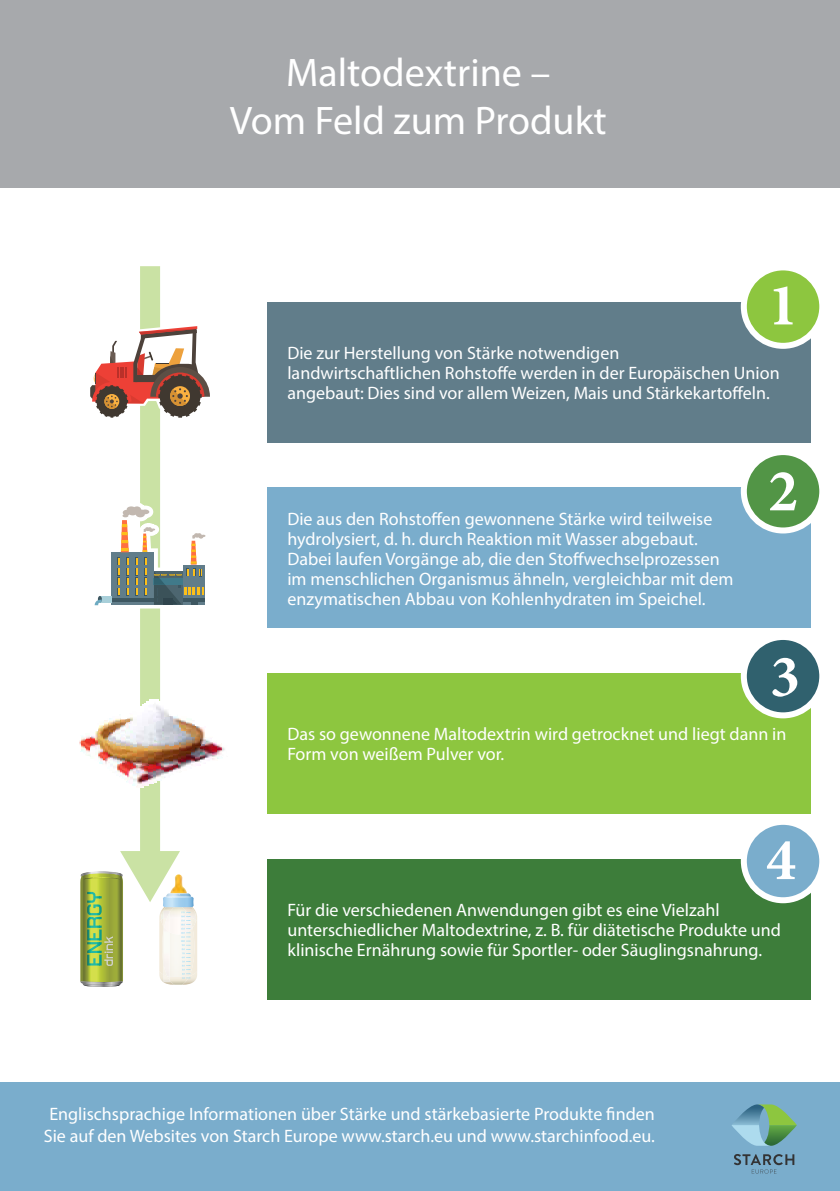
<style>
.page{position:relative;width:840px;height:1191px;background:#fff}
.page>*{position:absolute;margin:0;border:0;box-sizing:border-box;transform-origin:0 0}
.t1{font:700 60px "Minion Pro";color:#fff}
.t2{font:40px/48px "Myriad Pro";color:#fff;text-align:center}
.t3{font:18px/20px "Myriad Pro";color:#fff}
</style>
<div class="page">
<div style="left:0;top:1082px;width:839px;height:109px;background:#7aadcc"></div>
<div style="left:267px;top:302px;width:543px;height:140px;background:#617d8a"></div>
<div style="left:267px;top:488px;width:543px;height:140px;background:#7aadcc"></div>
<div style="left:267px;top:673px;width:543px;height:140px;background:#8dc63f"></div>
<div style="left:267px;top:859px;width:543px;height:140px;background:#3d7d3a"></div>
<svg style="left:79px;top:266px;width:146px;height:721px"></svg>
<div style="left:743px;top:267px;width:78px;height:79px;background:#8dc63f;border-radius:50%"></div>
<div style="left:740px;top:264px;width:84px;height:85px;border:6px solid #fff;border-radius:50%"></div>
<div style="left:743px;top:452px;width:78px;height:78px;background:#529546;border-radius:50%"></div>
<div style="left:740px;top:449px;width:84px;height:84px;border:6px solid #fff;border-radius:50%"></div>
<div style="left:743px;top:637px;width:78px;height:78px;background:#30616e;border-radius:50%"></div>
<div style="left:740px;top:634px;width:84px;height:84px;border:6px solid #fff;border-radius:50%"></div>
<div style="left:743px;top:822px;width:78px;height:78px;background:#7aadcc;border-radius:50%"></div>
<div style="left:740px;top:819px;width:84px;height:84px;border:6px solid #fff;border-radius:50%"></div>
<div style="left:0;top:0;width:839px;height:188px;background:#a7a9ac"></div>
<svg style="left:734px;top:1154px;width:59px;height:19px"></svg>
<svg style="left:732px;top:1104px;width:64px;height:41px"></svg>
<h2 class="t2" style="left:230px;top:48px;width:378px">Maltodextrine –<br>Vom Feld zum Produkt</h2>
<h1 class="t1" style="left:767px;top:263px;width:31px">1</h1>
<p class="t3" style="left:287px;top:342px;width:493px">Die zur Herstellung von Stärke notwendigen<br>landwirtschaftlichen Rohstoffe werden in der Europäischen Union angebaut: Dies sind vor allem Weizen, Mais und Stärkekartoffeln.</p>
<p class="t3" style="left:287px;top:508px;width:447px">Die aus den Rohstoffen gewonnene Stärke wird teilweise hydrolysiert, d. h. durch Reaktion mit Wasser abgebaut.<br>Dabei laufen Vorgänge ab, die den Stoffwechselprozessen im menschlichen Organismus ähneln, vergleichbar mit dem enzymatischen Abbau von Kohlenhydraten im Speichel.</p>
<h1 class="t1" style="left:767px;top:449px;width:31px">2</h1>
<h1 class="t1" style="left:769px;top:634px;width:31px">3</h1>
<p class="t3" style="left:287px;top:724px;width:500px">Das so gewonnene Maltodextrin wird getrocknet und liegt dann in<br>Form von weißem Pulver vor.</p>
<h1 class="t1" style="left:765px;top:817px;width:31px">4</h1>
<p class="t3" style="left:287px;top:899px;width:495px">Für die verschiedenen Anwendungen gibt es eine Vielzahl unterschiedlicher Maltodextrine, z. B. für diätetische Produkte und klinische Ernährung sowie für Sportler- oder Säuglingsnahrung.</p>
<p class="t3" style="left:44px;top:1103px;width:612px;line-height:21.6px;text-align:center">Englischsprachige Informationen über Stärke und stärkebasierte Produkte finden<br>Sie auf den Websites von Starch Europe www.starch.eu und www.starchinfood.eu.</p>
</div>
